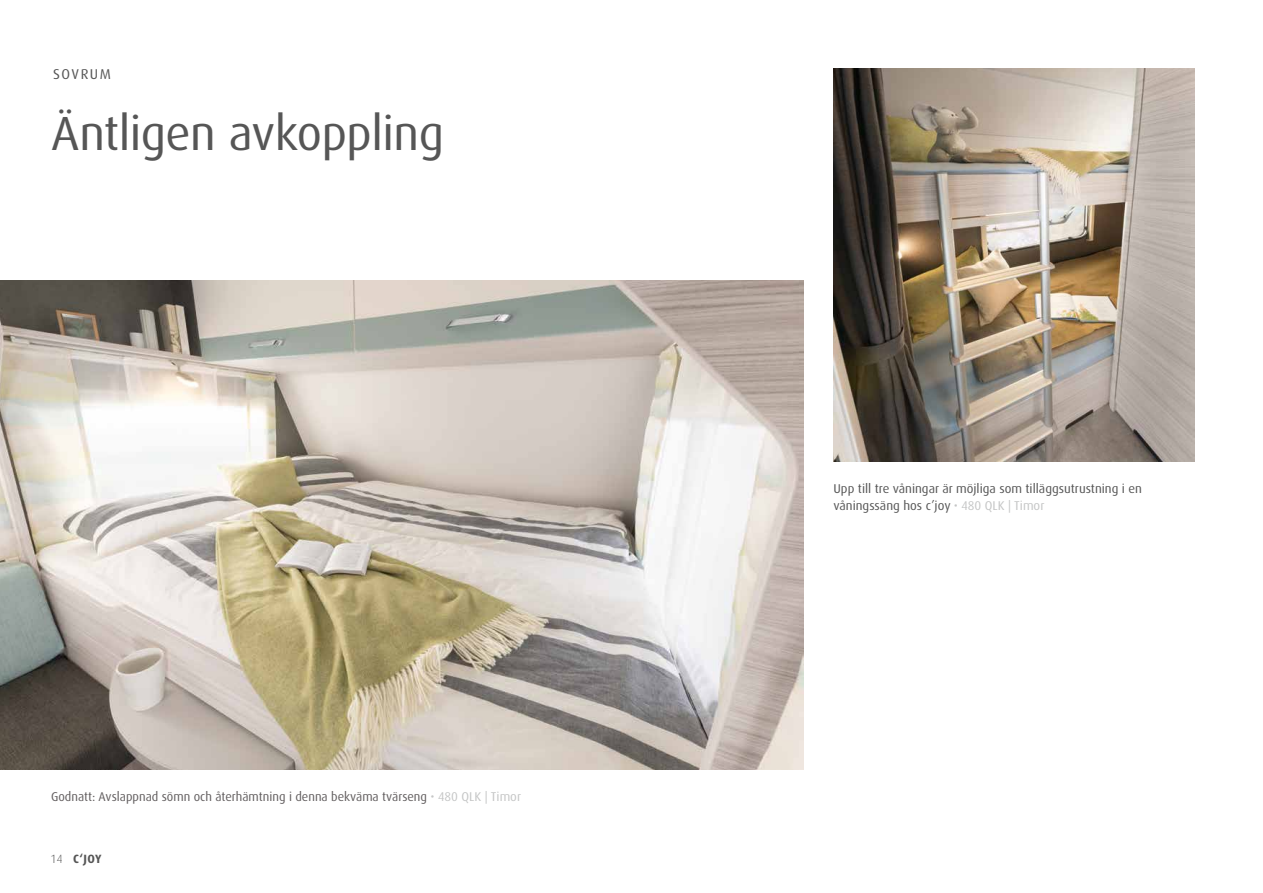
<style>
.page{position:relative;width:1263px;height:893px;background:#fff}
.page>*{position:absolute;margin:0;border:0;box-sizing:border-box;transform-origin:0 0}
.t1{font:48px "Dax OT";letter-spacing:-.01em;color:#565656}
.t2{font:14.25px "Dax Pro";letter-spacing:.105em;color:#565656}
.t3{font:12.75px/16.5px "Dax OT";color:#565656}
.t4{font:12.75px "Dax OT";color:#625e5f}
.t5{font:700 12px "Dax Pro";color:#565656}
.s1{color:#c5c6c6}
.s2{font-family:"Dax OT";font-weight:300}
</style>
<div class="page">
<img style="left:0;top:281px;width:804px;height:489px">
<img style="left:833px;top:68px;width:362px;height:394px">
<p class="t2" style="left:53px;top:65px;width:59px">SOVRUM</p>
<h1 class="t1" style="left:51px;top:103px;width:394px">Äntligen avkoppling</h1>
<p class="t4" style="left:51px;top:788px;width:472px">Godnatt: Avslappnad sömn och återhämtning i denna bekväma tvärseng <span class="s1">• 480 QLK | Timor</span></p>
<p class="t5" style="left:51px;top:851px;width:52px"><span class="s2">14</span> C‘JOY</p>
<p class="t3" style="left:833px;top:481px;width:310px">Upp till tre våningar är möjliga som tilläggsutrustning i en våningssäng hos c’joy <span class="s1">• 480 QLK | Timor</span></p>
</div>
